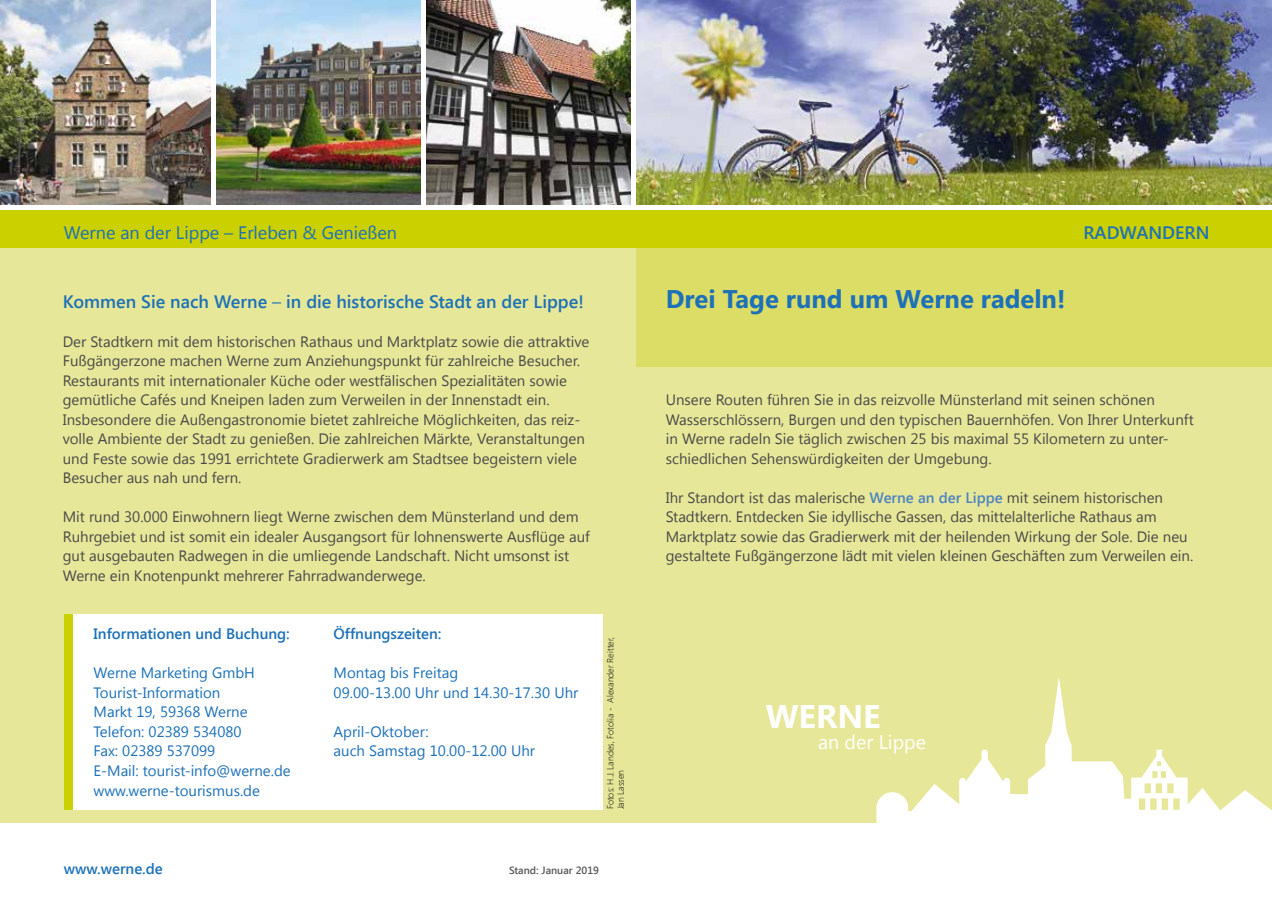
<style>
.page{position:relative;width:1272px;height:902px;background:#fff}
.page>*{position:absolute;margin:0;border:0;box-sizing:border-box;transform-origin:0 0}
.t1{font:700 32.7px "Segoe UI";color:#fff}
.t2{font:700 25.5px "Segoe UI";color:#1d71b8}
.t3{font:19.65px "Segoe UI";color:#fff}
.t4{font:600 18px "Segoe UI";color:#1d71b8}
.t5{font:18px "Segoe UI";color:#1d71b8}
.t6{font:15px/19.5px "Segoe UI";color:#4a4a49}
.t7{font:15px/19.5px "Segoe UI";color:#1d71b8}
.t8{font:600 15px "Segoe UI";color:#1d71b8}
.t9{font:600 10.5px "Segoe UI";color:#575756}
.t10{font:300 9px/10.2px "Segoe UI";color:#000}
.s1{font-weight:400}
.s2{font-weight:600;color:#4e83c3}
</style>
<div class="page">
<div style="left:0;top:246px;width:1271px;height:576px;background:#e6e799"></div>
<div style="left:636px;top:248px;width:635px;height:118px;background:#dcdd66"></div>
<img style="left:0;top:0;width:211px;height:204px">
<img style="left:216px;top:0;width:204px;height:204px">
<img style="left:636px;top:0;width:635px;height:204px">
<div style="left:0;top:210px;width:1271px;height:38px;background:#cbd000"></div>
<svg style="left:876px;top:677px;width:395px;height:146px"></svg>
<img style="left:426px;top:0;width:204px;height:204px">
<div style="left:72px;top:614px;width:531px;height:195px;background:#fff"></div>
<div style="left:64px;top:613px;width:9px;height:196px;background:#cbd000"></div>
<p class="t5" style="left:64px;top:220px;width:335px">Werne an der Lippe – Erleben &amp; Genießen</p>
<p class="t4" style="left:63px;top:289px;width:522px">Kommen Sie nach Werne <span class="s1">–</span> in die historische Stadt an der Lippe!</p>
<p class="t6" style="left:63px;top:331px;width:528px">Der Stadtkern mit dem historischen Rathaus und Marktplatz sowie die attraktive Fußgängerzone machen Werne zum Anziehungspunkt für zahlreiche Besucher.<br>Restaurants mit internationaler Küche oder westfälischen Spezialitäten sowie gemütliche Cafés und Kneipen laden zum Verweilen in der Innenstadt ein.<br>Insbesondere die Außengastronomie bietet zahlreiche Möglichkeiten, das reiz&shy;volle Ambiente der Stadt zu genießen. Die zahlreichen Märkte, Veranstaltungen und Feste sowie das 1991 errichtete Gradierwerk am Stadtsee begeistern viele Besucher aus nah und fern.</p>
<p class="t6" style="left:63px;top:506px;width:528px">Mit rund 30.000 Einwohnern liegt Werne zwischen dem Münsterland und dem Ruhrgebiet und ist somit ein idealer Ausgangsort für lohnenswerte Ausflüge auf gut ausgebauten Radwegen in die umliegende Landschaft. Nicht umsonst ist Werne ein Knotenpunkt mehrerer Fahrradwanderwege.</p>
<p class="t8" style="left:94px;top:623px;width:198px">Informationen und Buchung:</p>
<p class="t7" style="left:94px;top:662px;width:199px">Werne Marketing GmbH<br>Tourist-Information<br>Markt 19, 59368 Werne<br>Telefon: 02389 534080<br>Fax: 02389 537099<br>E-Mail: tourist-info@werne.de www.werne-tourismus.de</p>
<p class="t8" style="left:333px;top:623px;width:109px">Öffnungszeiten:</p>
<p class="t7" style="left:333px;top:662px;width:246px">Montag bis Freitag<br>09.00-13.00 Uhr und 14.30-17.30 Uhr</p>
<p class="t7" style="left:333px;top:721px;width:203px">April-Oktober:<br>auch Samstag 10.00-12.00 Uhr</p>
<p class="t10" style="left:605px;top:809px;width:174px;rotate:-90deg">Fotos: H.J. Landes, Fotolia - Alexander Reitter,<br>Jan Lassen</p>
<p class="t8" style="left:64px;top:857px;width:101px">www.werne.de</p>
<p class="t9" style="left:509px;top:862px;width:91px">Stand: Januar 2019</p>
<h2 class="t2" style="left:665px;top:280px;width:401px">Drei Tage rund um Werne radeln!</h2>
<p class="t4" style="left:1083px;top:219px;width:128px">RADWANDERN</p>
<p class="t6" style="left:665px;top:389px;width:529px">Unsere Routen führen Sie in das reizvolle Münsterland mit seinen schönen Wasserschlössern, Burgen und den typischen Bauernhöfen. Von Ihrer Unterkunft in Werne radeln Sie täglich zwischen 25 bis maximal 55 Kilometern zu unter&shy;schiedlichen Sehenswürdigkeiten der Umgebung.</p>
<p class="t6" style="left:665px;top:487px;width:529px">Ihr Standort ist das malerische <span class="s2">Werne an der Lippe</span> mit seinem historischen Stadtkern. Entdecken Sie idyllische Gassen, das mittelalterliche Rathaus am Marktplatz sowie das Gradierwerk mit der heilenden Wirkung der Sole. Die neu gestaltete Fußgängerzone lädt mit vielen kleinen Geschäften zum Verweilen ein.</p>
<h1 class="t1" style="left:765px;top:692px;width:116px">WERNE</h1>
<h3 class="t3" style="left:818px;top:728px;width:109px">an der Lippe</h3>
</div>
